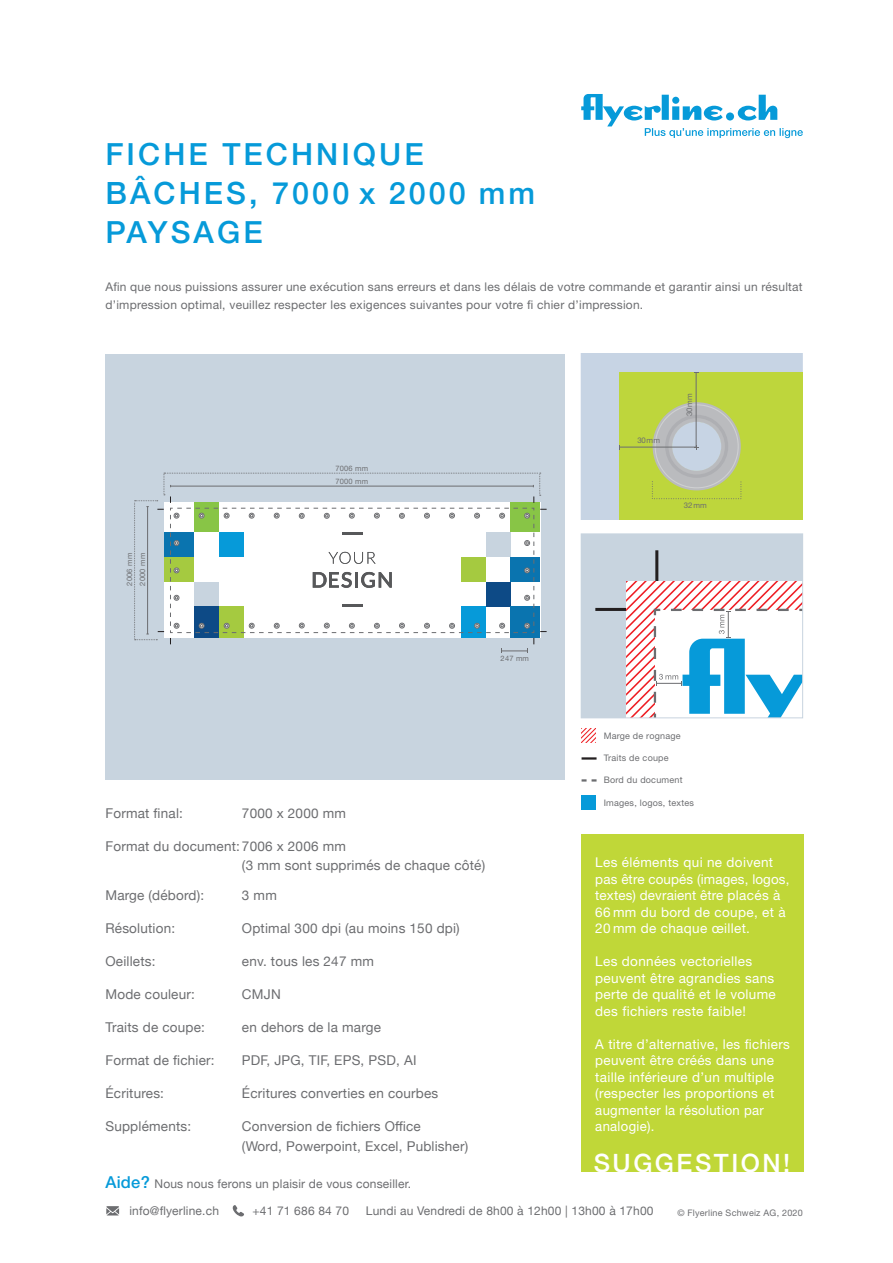
<style>
.page{position:relative;width:893px;height:1263px;background:#fff}
.page>*{position:absolute;margin:0;border:0;box-sizing:border-box;transform-origin:0 0}
.t1{font:500 30.6px "Helvetica Neue LT Std";letter-spacing:.1em;color:#069ad9}
.t2{font:500 30.6px "Helvetica Neue";letter-spacing:.1em;color:#069ad9}
.t3{font:500 25.2px "Helvetica Neue";letter-spacing:.1em;color:#fff}
.t4{font:13.5px/19.5px "Helvetica Neue";letter-spacing:.015em;color:#6c6d70}
.t5{font:13.5px/16.5px "Helvetica Neue LT Std";letter-spacing:.025em;color:#fff}
.t6{font:12px/18px "Helvetica Neue LT Std";letter-spacing:.02em;color:#6c6d70}
.t7{font:12px "Helvetica Neue";letter-spacing:.015em;color:#6c6d70}
.t8{font:9px "Helvetica Neue LT Std";letter-spacing:.025em;color:#6c6d70}
.t9{font:7.8px "Helvetica Neue LT Std";letter-spacing:.01em;color:#6c6d70}
.t10{font:7.5px "Helvetica Neue LT Std";letter-spacing:.025em;color:#6c6d70}
.s1{font-family:"Helvetica Neue LT Std";font-weight:500;font-size:16.5px;color:#069ad9}
</style>
<div class="page">
<svg style="left:581px;top:94px;width:222px;height:44px"></svg>
<div style="left:581px;top:534px;width:222px;height:184px;background:#c8d4df"></div>
<hr style="left:655px;top:550px;width:3px;height:31px;background:#231f20">
<hr style="left:595px;top:608px;width:31px;height:3px;background:#231f20">
<svg style="left:626px;top:581px;width:175px;height:135px;background:#ccd7e3"></svg>
<div style="left:581px;top:534px;width:222px;height:184px;border:1px solid #c8d4df"></div>
<div style="left:581px;top:354px;width:222px;height:165px;background:#c7d4e4"></div>
<div style="left:619px;top:372px;width:184px;height:147px;background:#bed63c"></div>
<hr style="left:619px;top:447px;width:77px;height:1px;background:#6c6d70">
<hr style="left:696px;top:372px;width:1px;height:75px;background:#6c6d70">
<svg style="left:652px;top:402px;width:90px;height:97px"></svg>
<hr style="left:582px;top:757px;width:15px;height:3px;background:#231f20">
<svg style="left:582px;top:779px;width:15px;height:2px"></svg>
<div style="left:581px;top:795px;width:15px;height:15px;background:#069ad9"></div>
<div style="left:581px;top:835px;width:222px;height:337px;background:#c0d738"></div>
<svg style="left:581px;top:728px;width:15px;height:15px"></svg>
<svg style="left:106px;top:1206px;width:13px;height:9px"></svg>
<svg style="left:232px;top:1205px;width:12px;height:11px"></svg>
<div style="left:105px;top:354px;width:460px;height:425px;background:#c8d4df"></div>
<svg style="left:134px;top:473px;width:413px;height:180px"></svg>
<h1 class="t1" style="left:105px;top:136px;width:320px">FICHE TECHNIQUE</h1>
<h1 class="t2" style="left:105px;top:169px;width:431px">BÂCHES, 7000 x 2000 mm</h1>
<h1 class="t1" style="left:105px;top:214px;width:159px">PAYSAGE</h1>
<p class="t6" style="left:105px;top:278px;width:699px">Afin que nous puissions assurer une exécution sans erreurs et dans les délais de votre commande et garantir ainsi un résultat d’impression optimal, veuillez respecter les exigences suivantes pour votre fi chier d’impression.</p>
<p class="t10" style="left:125px;top:586px;width:34px;rotate:-90deg">2006 mm</p>
<p class="t10" style="left:138px;top:586px;width:34px;rotate:-90deg">2000 mm</p>
<p class="t10" style="left:336px;top:463px;width:34px">7006 mm</p>
<p class="t10" style="left:336px;top:476px;width:34px">7000 mm</p>
<p class="t10" style="left:501px;top:654px;width:30px">247 mm</p>
<p class="t4" style="left:105px;top:804px;width:79px">Format final:</p>
<p class="t4" style="left:242px;top:804px;width:105px">7000 x 2000 mm</p>
<p class="t4" style="left:242px;top:837px;width:245px;text-indent:-136px">Format du document: 7006 x 2006 mm<br>(3 mm sont supprimés de chaque côté)</p>
<p class="t4" style="left:105px;top:886px;width:100px">Marge (débord):</p>
<p class="t4" style="left:242px;top:886px;width:36px">3 mm</p>
<p class="t4" style="left:105px;top:919px;width:71px">Résolution:</p>
<p class="t4" style="left:242px;top:919px;width:219px">Optimal 300 dpi (au moins 150 dpi)</p>
<p class="t4" style="left:105px;top:952px;width:52px">Oeillets:</p>
<p class="t4" style="left:242px;top:952px;width:133px">env. tous les 247 mm</p>
<p class="t4" style="left:105px;top:985px;width:91px">Mode couleur:</p>
<p class="t4" style="left:242px;top:985px;width:40px">CMJN</p>
<p class="t4" style="left:105px;top:1018px;width:101px">Traits de coupe:</p>
<p class="t4" style="left:242px;top:1018px;width:140px">en dehors de la marge</p>
<p class="t4" style="left:105px;top:1051px;width:111px">Format de fichier:</p>
<p class="t4" style="left:242px;top:1051px;width:176px">PDF, JPG, TIF, EPS, PSD, AI</p>
<p class="t4" style="left:105px;top:1084px;width:60px">Écritures:</p>
<p class="t4" style="left:242px;top:1084px;width:198px">Écritures converties en courbes</p>
<p class="t4" style="left:105px;top:1117px;width:87px">Suppléments:</p>
<p class="t4" style="left:242px;top:1117px;width:228px">Conversion de fichiers Office<br>(Word, Powerpoint, Excel, Publisher)</p>
<p class="t9" style="left:638px;top:435px;width:24px">30mm</p>
<p class="t9" style="left:685px;top:416px;width:24px;rotate:-90deg">30mm</p>
<p class="t9" style="left:684px;top:501px;width:25px">32 mm</p>
<p class="t8" style="left:604px;top:730px;width:78px">Marge de rognage</p>
<p class="t8" style="left:604px;top:752px;width:66px">Traits de coupe</p>
<p class="t8" style="left:604px;top:774px;width:80px">Bord du document</p>
<p class="t8" style="left:604px;top:797px;width:92px">Images, logos, textes</p>
<p class="t5" style="left:595px;top:854px;width:196px">Les éléments qui ne doivent pas être coupés (images, logos, textes) devraient être placés à<br>66 mm du bord de coupe, et à<br>20 mm de chaque œillet.</p>
<p class="t5" style="left:595px;top:953px;width:182px">Les données vectorielles peuvent être agrandies sans perte de qualité et le volume des fichiers reste faible!</p>
<p class="t5" style="left:595px;top:1035px;width:196px">A titre d’alternative, les fichiers peuvent être créés dans une taille inférieure d’un multiple (respecter les proportions et augmenter la résolution par analogie).</p>
<h2 class="t3" style="left:594px;top:1143px;width:198px">SUGGESTION!</h2>
<p class="t7" style="left:105px;top:1175px;width:307px"><span class="s1">Aide?</span> Nous nous ferons un plaisir de vous conseiller.</p>
<p class="t7" style="left:129px;top:1202px;width:91px">info@flyerline.ch</p>
<p class="t7" style="left:252px;top:1202px;width:98px">+41 71 686 84 70</p>
<p class="t7" style="left:366px;top:1202px;width:289px">Lundi au Vendredi de 8h00 à 12h00 | 13h00 à 17h00</p>
<p class="t8" style="left:677px;top:1207px;width:127px">© Flyerline Schweiz AG, 2020</p>
</div>
